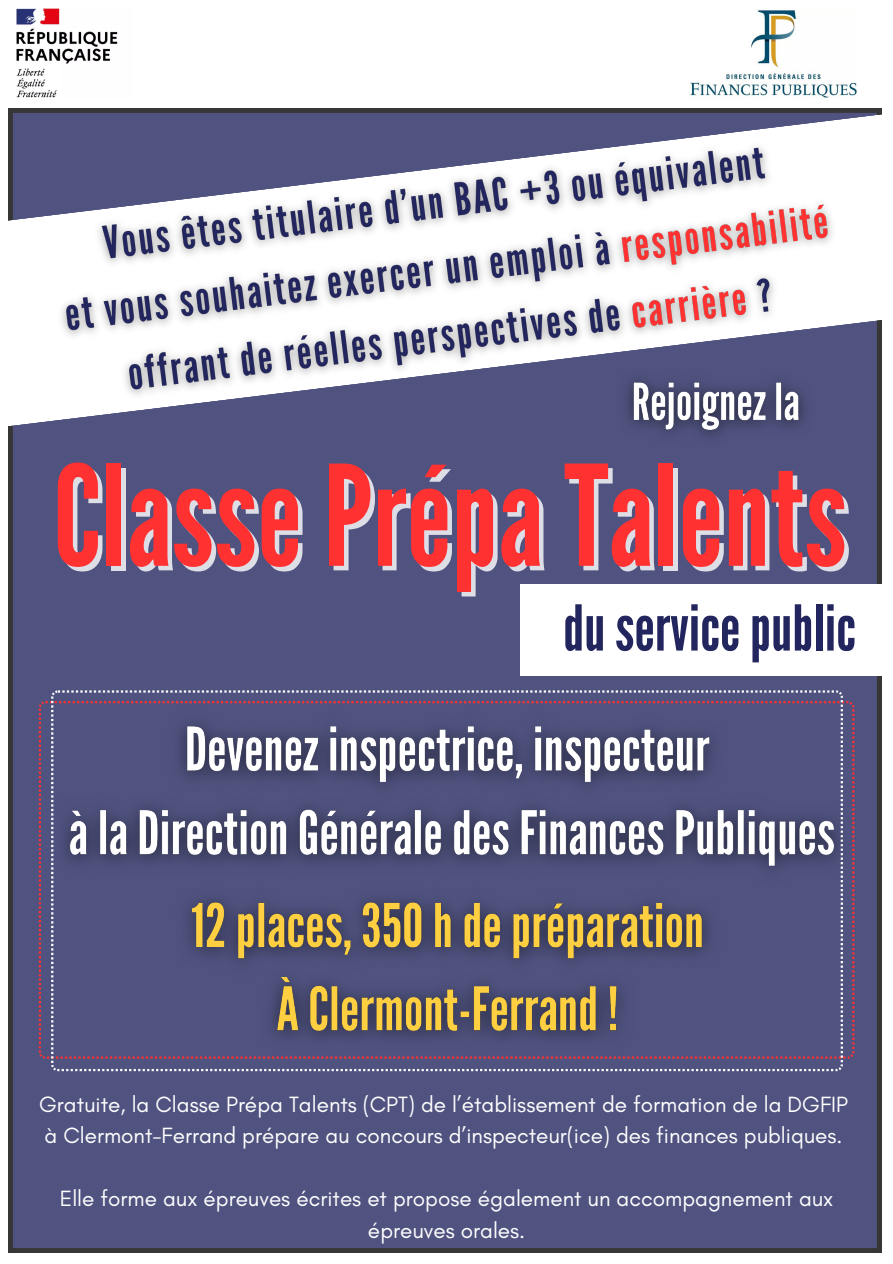
<style>
.page{position:relative;width:893px;height:1264px;background:#fff}
.page>*{position:absolute;margin:0;border:0;box-sizing:border-box;transform-origin:0 0}
.t1{font:139.05px "League Gothic";color:#ff3131}
.t2{font:63px "League Gothic";color:#22255e}
.t3{font:22.5px/31.5px "Glacial Indifference";color:#fff;text-align:center}
</style>
<div class="page">
<div style="left:8px;top:455px;width:873px;height:797px;background:#505380"></div>
<img style="left:16px;top:8px;width:102px;height:89px">
<svg style="left:8px;top:97px;width:874px;height:358px;fill:#505380"></svg>
<div style="left:520px;top:584px;width:372px;height:92px;background:#fff"></div>
<div style="left:51px;top:690px;width:791px;height:381px;background:#505380"></div>
<img style="left:33px;top:700px;width:828px;height:194px">
<img style="left:165px;top:877px;width:564px;height:182px">
<img style="left:689px;top:10px;width:168px;height:88px">
<img style="left:40px;top:122px;width:814px;height:302px">
<img style="left:610px;top:360px;width:212px;height:95px">
<p class="t1" style="left:53px;top:436px;width:795px">ClassePrépaTalents</p>
<p class="t2" style="left:563px;top:591px;width:294px">duservicepublic</p>
<p class="t3" style="left:39px;top:1088px;width:810px">Gratuite, la Classe Prépa Talents (CPT) de l’établissement de formation de la DGFIP</p>
<p class="t3" style="left:45px;top:1119px;width:799px">à Clermont-Ferrand prépare au concours d’inspecteur(ice) des finances publiques.</p>
<p class="t3" style="left:60px;top:1182px;width:774px">Elle forme aux épreuves écrites et propose également un accompagnement aux épreuves orales.</p>
</div>
